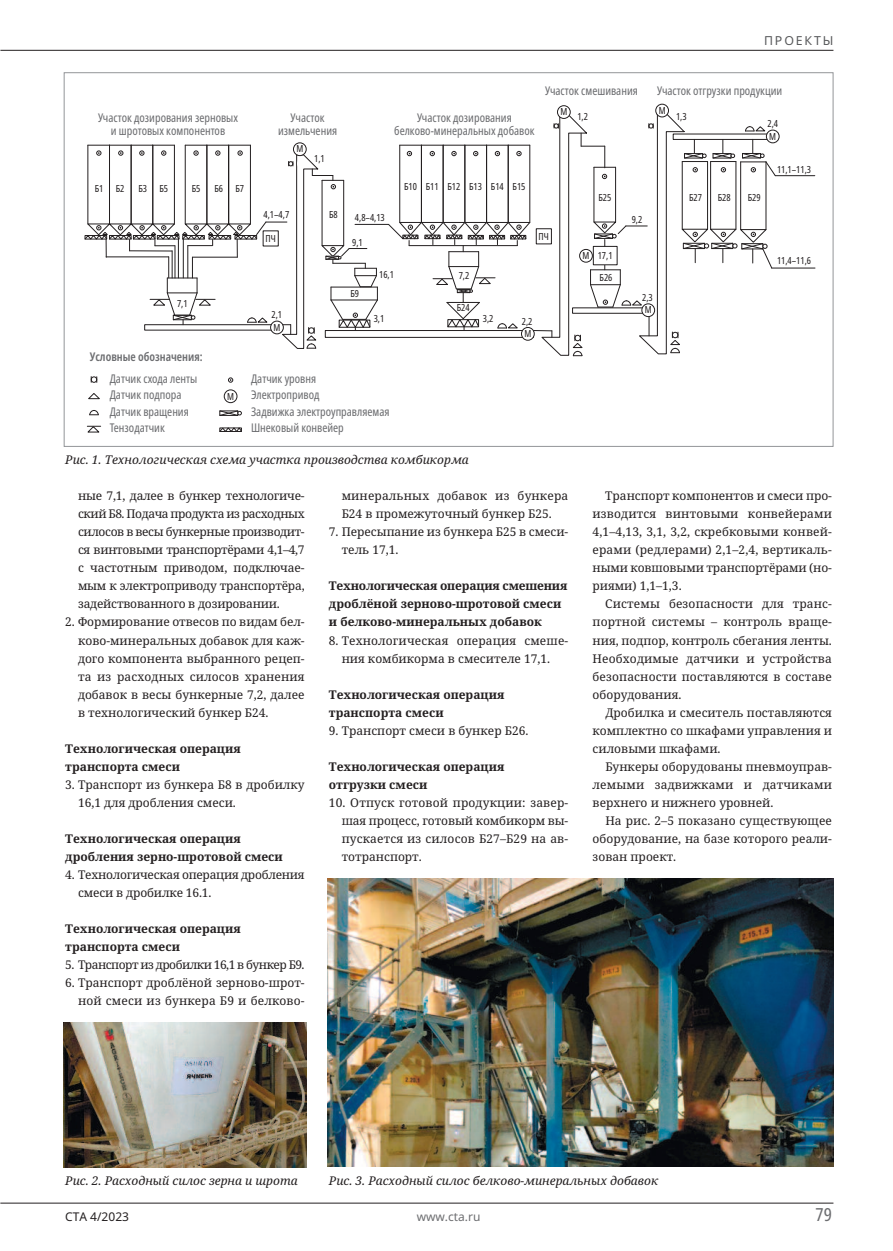
<style>
.page{position:relative;width:893px;height:1251px;background:#fff}
.page>*{position:absolute;margin:0;border:0;box-sizing:border-box;transform-origin:0 0}
.t1{font:18px "Noto Sans Display Condensed";color:#6c6d70}
.t2{font:12.3px "Noto Sans";letter-spacing:.15em;color:#57585a}
.t3{font:12px/18px "Noto Serif";color:#231f20;text-align:justify}
.t4{font:700 12px/18px "Noto Serif";color:#231f20}
.t5{font:12px/16.5px "Noto Sans Display Condensed";color:#6c6d70;text-align:center;scale:.95 1}
.t6{font:italic 12px "Noto Serif";color:#231f20}
.t7{font:12px/18px "Noto Serif";letter-spacing:-.02em;color:#231f20}
.t8{font:12px "Noto Serif";letter-spacing:-.04em;color:#231f20}
.t9{font:600 12px "Noto Sans Display Condensed";color:#6c6d70;scale:.95 1}
.t10{font:12px "Noto Sans";color:#6c6d70}
.t11{font:12px "Noto Sans";color:#231f20}
.t12{font:9.75px "Noto Sans Display Condensed";color:#231f20;scale:.95 1}
</style>
<div class="page">
<hr style="left:0;top:1202px;width:833px;height:1px;background:#231f20">
<hr style="left:0;top:50px;width:833px;height:1px;background:#231f20">
<svg style="left:228px;top:377px;width:5px;height:5px"></svg>
<svg style="left:91px;top:376px;width:6px;height:6px"></svg>
<svg style="left:89px;top:410px;width:10px;height:5px"></svg>
<svg style="left:87px;top:425px;width:14px;height:8px"></svg>
<svg style="left:88px;top:393px;width:12px;height:6px"></svg>
<svg style="left:219px;top:410px;width:23px;height:6px"></svg>
<div style="left:325px;top:330px;width:209px;height:8px;border:1px solid #231f20"></div>
<hr style="left:772px;top:267px;width:43px;height:1px;background:#231f20">
<hr style="left:775px;top:175px;width:40px;height:1px;background:#231f20">
<hr style="left:355px;top:224px;width:34px;height:1px;background:#231f20">
<svg style="left:219px;top:427px;width:23px;height:5px"></svg>
<svg style="left:387px;top:113px;width:389px;height:243px"></svg>
<div style="left:224px;top:389px;width:13px;height:14px;border:1px solid #231f20;border-radius:50%"></div>
<div style="left:521px;top:327px;width:13px;height:13px;background:#fff;border-radius:50%"></div>
<div style="left:521px;top:327px;width:14px;height:13px;border:1px solid #231f20;border-radius:50%"></div>
<div style="left:580px;top:249px;width:12px;height:13px;background:#fff;border-radius:50%"></div>
<div style="left:579px;top:249px;width:14px;height:13px;border:1px solid #231f20;border-radius:50%"></div>
<div style="left:642px;top:304px;width:13px;height:12px;background:#fff;border-radius:50%"></div>
<div style="left:641px;top:303px;width:14px;height:14px;border:1px solid #231f20;border-radius:50%"></div>
<div style="left:766px;top:130px;width:13px;height:13px;background:#fff;border-radius:50%"></div>
<div style="left:766px;top:130px;width:13px;height:13px;border:1px solid #231f20;border-radius:50%"></div>
<div style="left:293px;top:142px;width:14px;height:14px;border:1px solid #231f20;border-radius:50%"></div>
<div style="left:557px;top:106px;width:13px;height:12px;background:#fff;border-radius:50%"></div>
<div style="left:557px;top:105px;width:14px;height:14px;border:1px solid #231f20;border-radius:50%"></div>
<div style="left:656px;top:104px;width:12px;height:13px;background:#fff;border-radius:50%"></div>
<div style="left:655px;top:104px;width:14px;height:13px;border:1px solid #231f20;border-radius:50%"></div>
<svg style="left:85px;top:145px;width:293px;height:204px"></svg>
<img style="left:64px;top:1022px;width:242px;height:144px">
<img style="left:327px;top:878px;width:506px;height:288px">
<p class="t2" style="left:764px;top:33px;width:71px">ПРОЕКТЫ</p>
<p class="t5" style="left:98px;top:111px;width:149px;line-height:13.5px">Участок дозирования зерновых и шротовых компонентов</p>
<p class="t5" style="left:394px;top:111px;width:149px;line-height:13.5px">Участок дозирования белково-минеральных добавок</p>
<p class="t5" style="left:278px;top:111px;width:64px;line-height:13.5px">Участок измельчения</p>
<p class="t12" style="left:95px;top:182px;width:11px">Б1</p>
<p class="t12" style="left:116px;top:182px;width:11px">Б2</p>
<p class="t12" style="left:138px;top:182px;width:11px">Б3</p>
<p class="t12" style="left:159px;top:182px;width:11px">Б5</p>
<p class="t12" style="left:192px;top:182px;width:11px">Б5</p>
<p class="t12" style="left:214px;top:182px;width:11px">Б6</p>
<p class="t12" style="left:235px;top:182px;width:11px">Б7</p>
<p class="t12" style="left:296px;top:142px;width:9px">М</p>
<p class="t12" style="left:314px;top:151px;width:13px">1,1</p>
<p class="t12" style="left:329px;top:208px;width:11px">Б8</p>
<p class="t12" style="left:264px;top:208px;width:28px">4,1–4,7</p>
<p class="t12" style="left:355px;top:210px;width:33px">4,8–4,13</p>
<p class="t12" style="left:404px;top:180px;width:129px">Б10 Б11 Б12 Б13 Б14 Б15</p>
<p class="t5" style="left:545px;top:82px;width:99px">Участок смешивания</p>
<p class="t5" style="left:657px;top:82px;width:133px">Участок отгрузки продукции</p>
<p class="t12" style="left:560px;top:105px;width:9px">М</p>
<p class="t12" style="left:659px;top:103px;width:9px">М</p>
<p class="t12" style="left:577px;top:110px;width:13px">1,2</p>
<p class="t12" style="left:676px;top:110px;width:13px">1,3</p>
<p class="t12" style="left:767px;top:116px;width:13px">2,4</p>
<p class="t12" style="left:769px;top:129px;width:9px">М</p>
<p class="t12" style="left:777px;top:162px;width:37px">11,1–11,3</p>
<p class="t12" style="left:598px;top:190px;width:15px">Б25</p>
<p class="t12" style="left:689px;top:190px;width:15px">Б27</p>
<p class="t12" style="left:718px;top:190px;width:15px">Б28</p>
<p class="t12" style="left:748px;top:190px;width:15px">Б29</p>
<p class="t12" style="left:632px;top:212px;width:13px">9,2</p>
<p class="t12" style="left:265px;top:231px;width:12px">ПЧ</p>
<p class="t12" style="left:538px;top:229px;width:12px">ПЧ</p>
<p class="t12" style="left:352px;top:235px;width:13px">9,1</p>
<p class="t12" style="left:177px;top:296px;width:13px">7,1</p>
<p class="t9" style="left:90px;top:348px;width:120px">Условные обозначения:</p>
<p class="t12" style="left:272px;top:307px;width:13px">2,1</p>
<p class="t12" style="left:273px;top:320px;width:9px">М</p>
<p class="t12" style="left:350px;top:286px;width:11px">Б9</p>
<p class="t12" style="left:379px;top:267px;width:17px">16,1</p>
<p class="t12" style="left:459px;top:268px;width:13px">7,2</p>
<p class="t12" style="left:457px;top:300px;width:15px">Б24</p>
<p class="t12" style="left:374px;top:312px;width:13px">3,1</p>
<p class="t12" style="left:483px;top:312px;width:13px">3,2</p>
<p class="t5" style="left:110px;top:370px;width:94px;text-align:left">Датчик схода ленты<br>Датчик подпора<br>Датчик вращения<br>Тензодатчик</p>
<p class="t5" style="left:251px;top:370px;width:147px;text-align:left">Датчик уровня<br>Электропривод<br>Задвижка электроуправляемая<br>Шнековый конвейер</p>
<p class="t12" style="left:227px;top:389px;width:9px">М</p>
<p class="t6" style="left:65px;top:453px;width:405px">Рис. 1. Технологическая схема участка производства комбикорма</p>
<p class="t12" style="left:522px;top:314px;width:13px">2,2</p>
<p class="t12" style="left:524px;top:326px;width:9px">М</p>
<p class="t3" style="left:78px;top:487px;width:228px">ные 7,1, далее в бункер технологиче&shy;ский Б8. Подача продукта из расходных силосов в весы бункерные производит&shy;ся винтовыми транспортёрами 4,1–4,7 с частотным приводом, подключае&shy;мым к электроприводу транспортёра, задействованного в дозировании.</p>
<p class="t3" style="left:78px;top:613px;width:228px;text-indent:-13px">2. Формирование отвесов по видам бел&shy;ково-минеральных добавок для каж&shy;дого компонента выбранного рецеп&shy;та из расходных силосов хранения добавок в весы бункерные 7,2, далее в технологический бункер Б24.</p>
<p class="t4" style="left:65px;top:739px;width:177px">Технологическая операция транспорта смеси</p>
<p class="t3" style="left:78px;top:775px;width:228px;text-indent:-13px">3. Транспорт из бункера Б8 в дробилку<br>16,1 для дробления смеси.</p>
<p class="t4" style="left:65px;top:829px;width:219px">Технологическая операция дробления зерно-шротовой смеси</p>
<p class="t7" style="left:78px;top:865px;width:228px;text-indent:-13px">4. Технологическая операция дробления смеси в дробилке 16.1.</p>
<p class="t4" style="left:65px;top:919px;width:177px">Технологическая операция транспорта смеси</p>
<p class="t8" style="left:65px;top:957px;width:241px">5. Транспорт из дробилки 16,1 в бункер Б9.</p>
<p class="t3" style="left:65px;top:973px;width:241px;text-align:right">6. Транспорт дроблёной зерново-шрот&shy;ной смеси из бункера Б9 и белково-</p>
<p class="t3" style="left:342px;top:487px;width:228px">минеральных добавок из бункера<br>Б24 в промежуточный бункер Б25.</p>
<p class="t3" style="left:342px;top:523px;width:228px;text-indent:-13px">7. Пересыпание из бункера Б25 в смеси&shy;тель 17,1.</p>
<p class="t4" style="left:329px;top:577px;width:240px">Технологическая операция смешения дроблёной зерново-шротовой смеси и белково-минеральных добавок</p>
<p class="t3" style="left:329px;top:631px;width:241px;text-align:center">8. Технологическая операция смеше&shy;ния комбикорма в смесителе 17,1.</p>
<p class="t4" style="left:329px;top:685px;width:177px">Технологическая операция транспорта смеси</p>
<p class="t3" style="left:329px;top:721px;width:201px">9. Транспорт смеси в бункер Б26.</p>
<p class="t4" style="left:329px;top:757px;width:177px">Технологическая операция отгрузки смеси</p>
<p class="t3" style="left:342px;top:793px;width:228px;text-indent:-13px">10. Отпуск готовой продукции: завер&shy;шая процесс, готовый комбикорм вы&shy;пускается из силосов Б27–Б29 на ав&shy;тотранспорт.</p>
<p class="t12" style="left:582px;top:248px;width:9px">М</p>
<p class="t12" style="left:598px;top:249px;width:17px">17,1</p>
<p class="t12" style="left:599px;top:270px;width:15px">Б26</p>
<p class="t12" style="left:642px;top:290px;width:13px">2,3</p>
<p class="t12" style="left:645px;top:303px;width:9px">М</p>
<p class="t12" style="left:777px;top:254px;width:37px">11,4–11,6</p>
<p class="t3" style="left:593px;top:487px;width:241px;text-indent:13px">Транспорт компонентов и смеси про&shy;изводится винтовыми конвейерами 4,1–4,13, 3,1, 3,2, скребковыми конвей&shy;ерами (редлерами) 2,1–2,4, вертикаль&shy;ными ковшовыми транспортёрами (но&shy;риями) 1,1–1,3.</p>
<p class="t3" style="left:593px;top:595px;width:241px;text-indent:13px">Системы безопасности для транс&shy;портной системы – контроль враще&shy;ния, подпор, контроль сбегания ленты.<br>Необходимые датчики и устройства безопасности поставляются в составе оборудования.</p>
<p class="t3" style="left:593px;top:703px;width:241px;text-indent:13px">Дробилка и смеситель поставляются комплектно со шкафами управления и силовыми шкафами.</p>
<p class="t3" style="left:593px;top:757px;width:241px;text-indent:13px">Бункеры оборудованы пневмоуправ&shy;лемыми задвижками и датчиками верхнего и нижнего уровней.</p>
<p class="t3" style="left:593px;top:811px;width:241px;text-indent:13px">На рис. 2–5 показано существующее оборудование, на базе которого реали&shy;зован проект.</p>
<p class="t6" style="left:65px;top:1173px;width:234px">Рис. 2. Расходный силос зерна и шрота</p>
<p class="t6" style="left:329px;top:1173px;width:331px">Рис. 3. Расходный силос белково-минеральных добавок</p>
<p class="t11" style="left:65px;top:1209px;width:65px">СТА 4/2023</p>
<p class="t10" style="left:417px;top:1209px;width:65px">www.cta.ru</p>
<h1 class="t1" style="left:816px;top:1201px;width:18px">79</h1>
</div>
